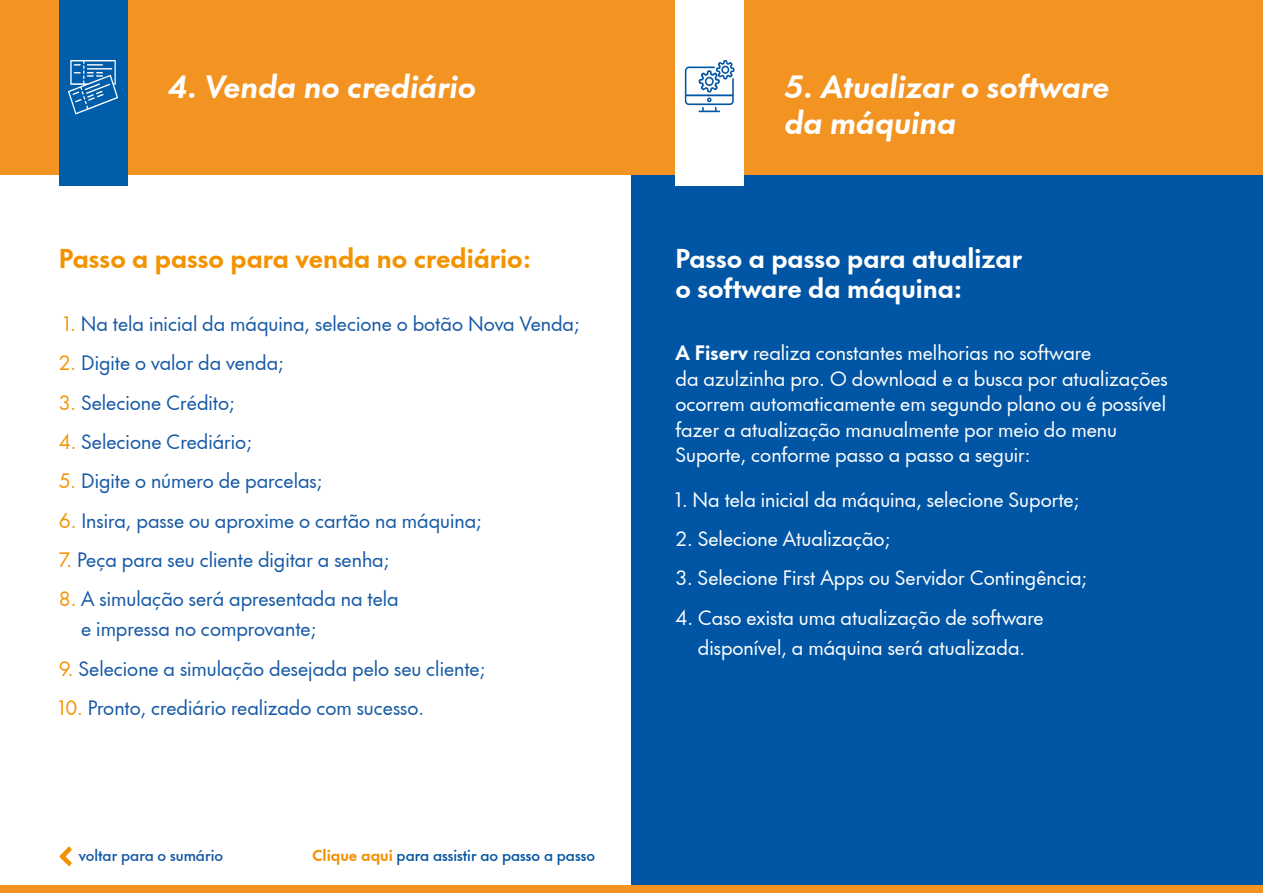
<style>
.page{position:relative;width:1263px;height:893px;background:#fff}
.page>*{position:absolute;margin:0;border:0;box-sizing:border-box;transform-origin:0 0}
.t1{font:italic 700 30px/36px "Futura Now Headline";color:#fff}
.t2{font:700 25.5px/30.6px "Futura Now Headline";color:#fff}
.t3{font:700 25.5px "Futura Now Headline";color:#f39300}
.t4{font:19.5px/25.5px "Futura Now Headline";color:#fff;text-align:center}
.t5{font:19.5px/30px "Futura Now Headline";color:#1659a6}
.t6{font:500 15px "Futura Now Headline";color:#0756a3}
.t7{font:500 15px "Futura Now Headline";color:#1659a6}
.s1{color:#f39300}
.s2{font-weight:700;color:#f39207}
.s3{font-weight:700}
</style>
<div class="page">
<div style="left:631px;top:0;width:632px;height:893px;background:#0056a4"></div>
<div style="left:0;top:0;width:1263px;height:174px;background:#f39322"></div>
<div style="left:59px;top:0;width:68px;height:186px;background:#005da9"></div>
<div style="left:0;top:885px;width:1263px;height:8px;background:#f39322"></div>
<div style="left:675px;top:0;width:69px;height:186px;background:#fff"></div>
<svg style="left:68px;top:60px;width:50px;height:55px"></svg>
<svg style="left:685px;top:60px;width:49px;height:52px"></svg>
<svg style="left:59px;top:846px;width:13px;height:20px"></svg>
<h1 class="t1" style="left:168px;top:66px;width:310px">4. Venda no crediário</h1>
<h2 class="t3" style="left:59px;top:236px;width:474px">Passo a passo para venda no crediário:</h2>
<p class="t5" style="left:64px;top:307px;width:518px"><span class="s1">1.</span> Na tela inicial da máquina, selecione o botão Nova Venda;</p>
<p class="t5" style="left:59px;top:347px;width:226px"><span class="s1">2.</span> Digite o valor da venda;</p>
<p class="t5" style="left:59px;top:386px;width:177px"><span class="s1">3.</span> Selecione Crédito;</p>
<p class="t5" style="left:59px;top:425px;width:195px"><span class="s1">4.</span> Selecione Crediário;</p>
<p class="t5" style="left:59px;top:465px;width:265px"><span class="s1">5.</span> Digite o número de parcelas;</p>
<p class="t5" style="left:59px;top:504px;width:425px"><span class="s1">6.</span> Insira, passe ou aproxime o cartão na máquina;</p>
<p class="t5" style="left:59px;top:543px;width:332px"><span class="s1">7.</span> Peça para seu cliente digitar a senha;</p>
<p class="t5" style="left:81px;top:583px;width:319px;text-indent:-22px"><span class="s1">8.</span> A simulação será apresentada na tela e impressa no comprovante;</p>
<p class="t5" style="left:59px;top:652px;width:428px"><span class="s1">9.</span> Selecione a simulação desejada pelo seu cliente;</p>
<p class="t5" style="left:59px;top:691px;width:367px"><span class="s1">10.</span> Pronto, crediário realizado com sucesso.</p>
<p class="t7" style="left:79px;top:843px;width:146px">voltar para o sumário</p>
<p class="t6" style="left:312px;top:843px;width:284px"><span class="s2">Clique aqui</span> para assistir ao passo a passo</p>
<h1 class="t1" style="left:784px;top:66px;width:327px">5. Atualizar o software da máquina</h1>
<h2 class="t2" style="left:675px;top:240px;width:348px">Passo a passo para atualizar o software da máquina:</h2>
<p class="t4" style="left:675px;top:339px;width:494px;text-align:left"><span class="s3">A Fiserv</span> realiza constantes melhorias no software<br>da azulzinha pro. O download e a busca por atualizações ocorrem automaticamente em segundo plano ou é possível fazer a atualização manualmente por meio do menu Suporte, conforme passo a passo a seguir:</p>
<p class="t4" style="left:675px;top:485px;width:405px">1. Na tela inicial da máquina, selecione Suporte;</p>
<p class="t4" style="left:675px;top:524px;width:216px">2. Selecione Atualização;</p>
<p class="t4" style="left:675px;top:564px;width:413px">3. Selecione First Apps ou Servidor Contingência;</p>
<p class="t4" style="left:675px;top:601px;width:370px;line-height:30px">4. Caso exista uma atualização de software disponível, a máquina será atualizada.</p>
</div>
